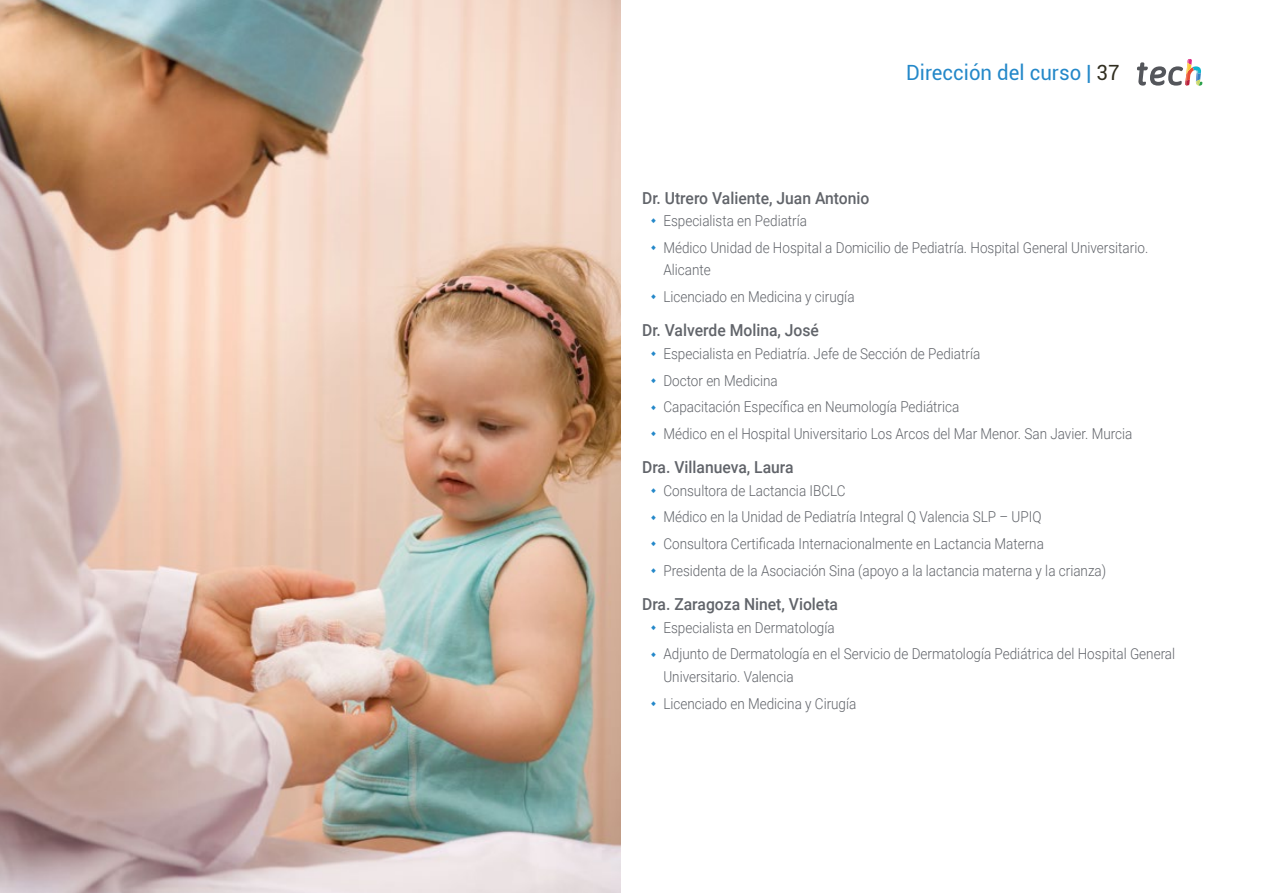
<style>
.page{position:relative;width:1263px;height:893px;background:#fff}
.page>*{position:absolute;margin:0;border:0;box-sizing:border-box;transform-origin:0 0}
.t1{font:21px "Roboto";color:#2488c9}
.t2{font:500 16.5px "Roboto";color:#61646a;scale:.95 1}
.t3{font:300 15px/26.7px "Roboto";color:#61646a;scale:.9 1}
.s1{color:#312e20}
</style>
<div class="page">
<svg style="left:1137px;top:59px;width:65px;height:27px"></svg>
<img style="left:0;top:0;width:621px;height:893px">
<h1 class="t1" style="left:906px;top:57px;width:215px">Dirección del curso | <span class="s1">37</span></h1>
<p class="t2" style="left:642px;top:186px;width:241px">Dr. Utrero Valiente, Juan Antonio</p>
<p class="t3" style="left:663px;top:207px;width:540px">Especialista en Pediatría<br>Médico Unidad de Hospital a Domicilio de Pediatría. Hospital General Universitario.</p>
<p class="t3" style="left:663px;top:256px;width:214px">Alicante<br>Licenciado en Medicina y cirugía</p>
<p class="t2" style="left:642px;top:319px;width:188px">Dr. Valverde Molina, José</p>
<p class="t3" style="left:663px;top:339px;width:523px">Especialista en Pediatría. Jefe de Sección de Pediatría<br>Doctor en Medicina<br>Capacitación Específica en Neumología Pediátrica<br>Médico en el Hospital Universitario Los Arcos del Mar Menor. San Javier. Murcia</p>
<p class="t2" style="left:642px;top:456px;width:161px">Dra. Villanueva, Laura</p>
<p class="t3" style="left:663px;top:476px;width:493px">Consultora de Lactancia IBCLC<br>Médico en la Unidad de Pediatría Integral Q Valencia SLP – UPIQ Consultora Certificada Internacionalmente en Lactancia Materna Presidenta de la Asociación Sina (apoyo a la lactancia materna y la crianza)</p>
<p class="t2" style="left:642px;top:593px;width:208px">Dra. Zaragoza Ninet, Violeta</p>
<p class="t3" style="left:663px;top:613px;width:570px">Especialista en Dermatología<br>Adjunto de Dermatología en el Servicio de Dermatología Pediátrica del Hospital General</p>
<p class="t3" style="left:663px;top:663px;width:216px">Universitario. Valencia<br>Licenciado en Medicina y Cirugía</p>
</div>
